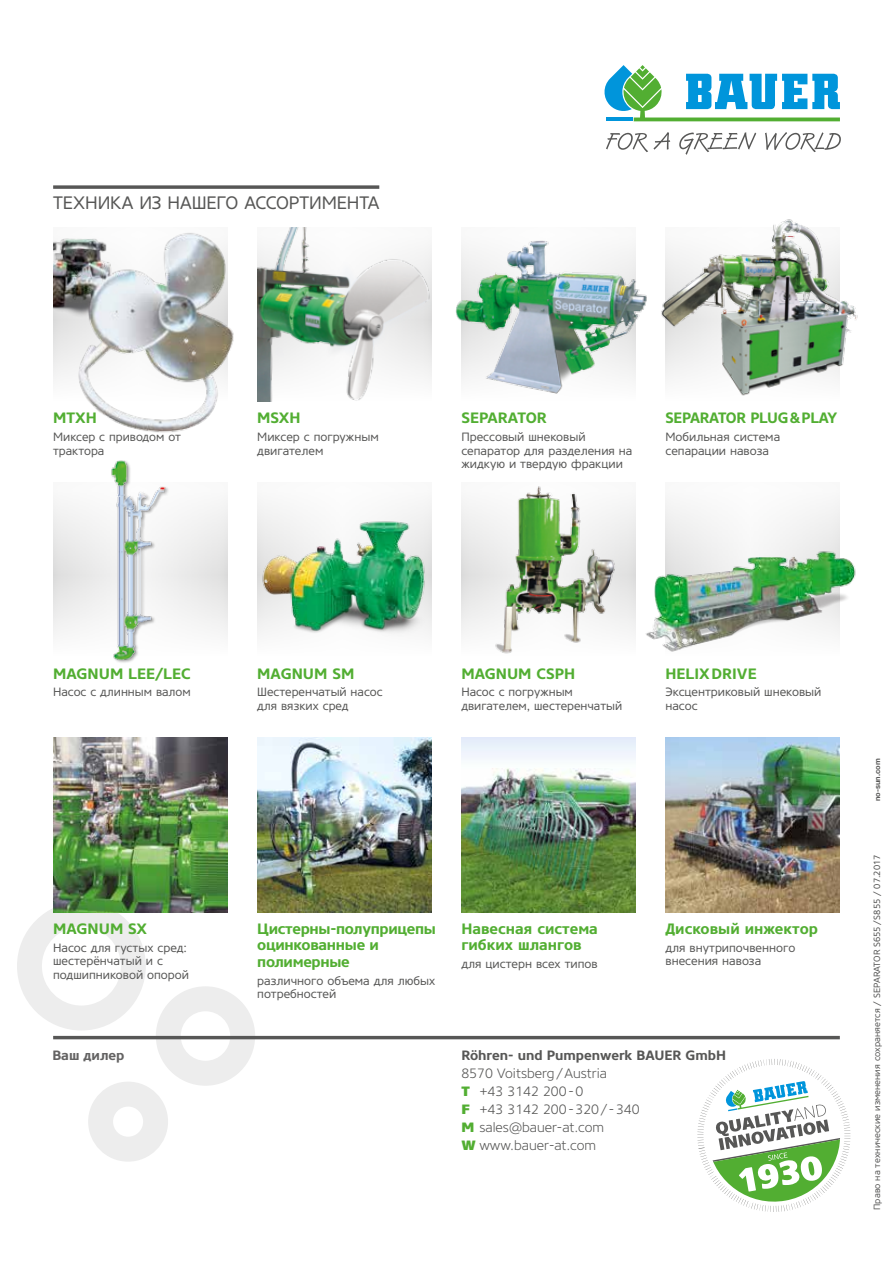
<style>
.page{position:relative;width:893px;height:1263px;background:#fff}
.page>*{position:absolute;margin:0;border:0;box-sizing:border-box;transform-origin:0 0}
.t1{font:18px "Core Sans NR45";letter-spacing:-.01em;color:#575756}
.t2{font:700 15px/16.5px "Core Sans NR65";color:#52ae32}
.t3{font:700 15px/16.5px "Core Sans NR65";letter-spacing:-.02em;color:#52ae32}
.t4{font:300 13.5px/18px "Core Sans NR35";color:#575756}
.t5{font:700 13.5px "Core Sans NR65";color:#575756}
.t6{font:700 13.5px "Core Sans NR65";color:#646363}
.t7{font:12px/13.5px "Core Sans NR45";color:#575756}
.t8{font:9px "Core Sans NR45";color:#575756}
.t9{font:700 7.5px "Helvetica Neue LT Std";color:#575756}
.s1{font-family:"Core Sans NR85";font-weight:800;color:#52ae32}
</style>
<div class="page">
<svg style="left:17px;top:901px;width:238px;height:261px"></svg>
<svg style="left:604px;top:65px;width:236px;height:56px"></svg>
<svg style="left:606px;top:132px;width:64px;height:20px"></svg>
<svg style="left:679px;top:132px;width:77px;height:23px"></svg>
<svg style="left:765px;top:132px;width:76px;height:20px"></svg>
<svg style="left:697px;top:1059px;width:154px;height:153px"></svg>
<div style="left:52px;top:482px;width:177px;height:176px;background:#575756;opacity:.16"></div>
<div style="left:460px;top:482px;width:177px;height:176px;background:#575756;opacity:.16"></div>
<div style="left:664px;top:482px;width:177px;height:176px;background:#f7f7f7"></div>
<div style="left:256px;top:482px;width:177px;height:176px;background:#fafafa"></div>
<hr style="left:53px;top:1036px;width:787px;height:3px;background:#575756">
<img style="left:665px;top:738px;width:175px;height:174px">
<img style="left:461px;top:738px;width:175px;height:174px">
<img style="left:646px;top:545px;width:210px;height:107px">
<img style="left:109px;top:460px;width:61px;height:202px">
<img style="left:257px;top:227px;width:175px;height:175px">
<img style="left:257px;top:518px;width:175px;height:115px">
<img style="left:455px;top:240px;width:192px;height:154px">
<img style="left:661px;top:219px;width:197px;height:177px">
<img style="left:53px;top:233px;width:181px;height:200px">
<img style="left:257px;top:738px;width:175px;height:174px">
<img style="left:53px;top:738px;width:174px;height:174px">
<img style="left:490px;top:483px;width:130px;height:174px">
<svg style="left:53px;top:185px;width:326px;height:4px"></svg>
<h1 class="t1" style="left:53px;top:191px;width:328px">ТЕХНИКА ИЗ НАШЕГО АССОРТИМЕНТА</h1>
<p class="t2" style="left:53px;top:410px;width:45px">MTXH</p>
<p class="t7" style="left:53px;top:430px;width:129px">Миксер с приводом от трактора</p>
<p class="t2" style="left:257px;top:410px;width:45px">MSXH</p>
<p class="t7" style="left:257px;top:430px;width:123px">Миксер с погружным двигателем</p>
<p class="t2" style="left:461px;top:410px;width:87px">SEPARATOR</p>
<p class="t7" style="left:461px;top:430px;width:173px">Прессовый шнековый сепаратор для разделения на жидкую и твердую фракции</p>
<p class="t3" style="left:665px;top:410px;width:174px">SEPARATOR PLUG&amp;PLAY</p>
<p class="t7" style="left:665px;top:430px;width:116px">Мобильная система сепарации навоза</p>
<p class="t2" style="left:53px;top:665px;width:139px">MAGNUM LEE/LEC</p>
<p class="t7" style="left:53px;top:685px;width:139px">Насос с длинным валом</p>
<p class="t2" style="left:53px;top:920px;width:96px">MAGNUM SX</p>
<p class="t7" style="left:53px;top:940px;width:137px">Насос для густых сред: шестерёнчатый и с подшипниковой опорой</p>
<p class="t6" style="left:52px;top:1047px;width:74px">Ваш дилер</p>
<p class="t2" style="left:257px;top:665px;width:99px">MAGNUM SM</p>
<p class="t7" style="left:257px;top:685px;width:127px">Шестеренчатый насос для вязких сред</p>
<p class="t2" style="left:461px;top:665px;width:115px">MAGNUM CSPH</p>
<p class="t7" style="left:461px;top:685px;width:162px">Насос с погружным двигателем, шестеренчатый</p>
<p class="t2" style="left:665px;top:665px;width:93px">HELIXDRIVE</p>
<p class="t7" style="left:665px;top:685px;width:158px">Эксцентриковый шнековый насос</p>
<p class="t3" style="left:257px;top:920px;width:180px">Цистерны-полуприцепы оцинкованные и полимерные</p>
<p class="t7" style="left:257px;top:973px;width:180px">различного объема для любых потребностей</p>
<p class="t2" style="left:461px;top:920px;width:138px">Навесная система гибких шлангов</p>
<p class="t7" style="left:461px;top:957px;width:138px">для цистерн всех типов</p>
<p class="t2" style="left:665px;top:920px;width:154px">Дисковый инжектор</p>
<p class="t7" style="left:665px;top:940px;width:131px">для внутрипочвенного внесения навоза</p>
<p class="t5" style="left:461px;top:1047px;width:266px">Röhren- und Pumpenwerk BAUER GmbH</p>
<p class="t4" style="left:461px;top:1064px;width:180px">8570 Voitsberg/Austria<br><span class="s1">T</span> +43 3142 200-0<br><span class="s1">F</span> +43 3142 200-320/ -340<br><span class="s1">M</span> sales@bauer-at.com<br><span class="s1">W</span> www.bauer-at.com</p>
<p class="t9" style="left:873px;top:801px;width:44px;rotate:-90deg">no-sun.com</p>
<p class="t8" style="left:871px;top:1210px;width:357px;rotate:-90deg">Право на технические изменения сохраняется / SEPARATOR S655/S855 / 07.2017</p>
</div>
